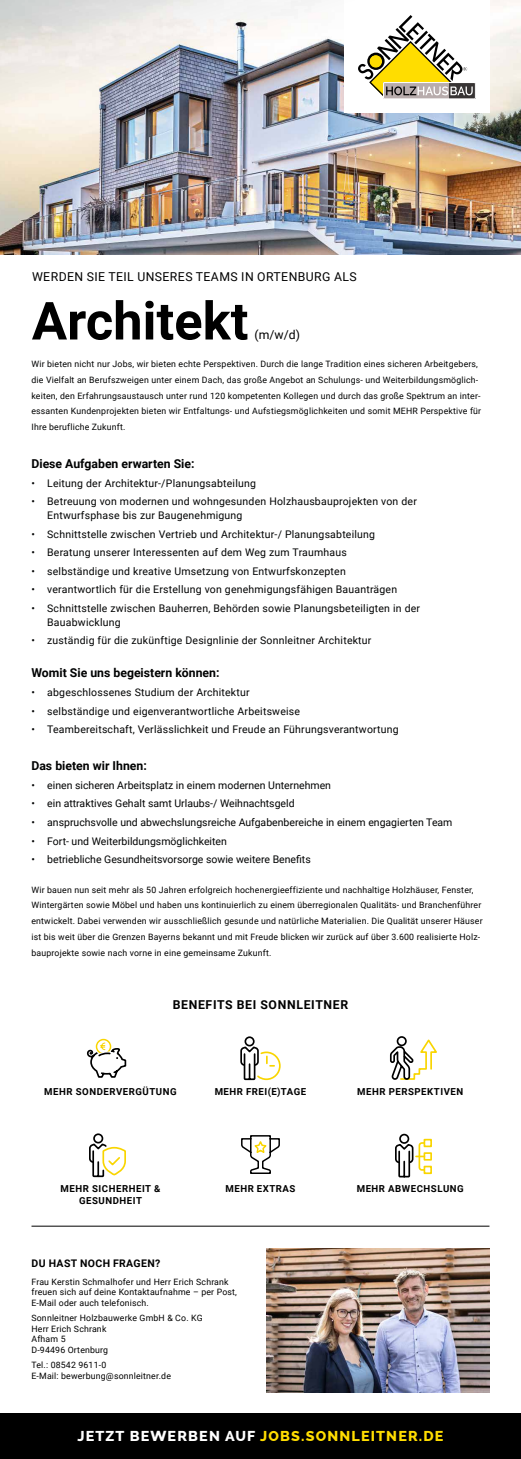
<style>
.page{position:relative;width:521px;height:1459px;background:#fff}
.page>*{position:absolute;margin:0;border:0;box-sizing:border-box;transform-origin:0 0}
.t1{font:700 52.5px "Roboto";color:#000}
.t2{font:800 14.35px "Raleway";letter-spacing:.08em;color:#fd0}
.t3{font:700 12.25px "Roboto";color:#010202}
.t4{font:12.25px "Roboto";letter-spacing:.035em;color:#000}
.t5{font:700 12.25px "Roboto";letter-spacing:.055em;color:#000}
.t6{font:10.5px/13.7px "Roboto";letter-spacing:.02em;color:#010202}
.t7{font:10.5px "Roboto";color:#010202}
.t8{font:700 10.5px "Roboto";letter-spacing:.035em;color:#000}
.t9{font:700 9.62px/11.5px "Roboto";letter-spacing:.055em;color:#000;text-align:center}
.t10{font:8.75px/10.5px "Roboto";letter-spacing:.02em;color:#000}
.t11{font:8.75px/15.8px "Roboto";letter-spacing:.02em;color:#010202}
.s1{color:#fff}
</style>
<div class="page">
<div style="left:0;top:1413px;width:521px;height:45px;background:#000"></div>
<svg style="left:389px;top:1036px;width:48px;height:44px"></svg>
<svg style="left:240px;top:1036px;width:41px;height:45px"></svg>
<div style="left:93px;top:1133px;width:10px;height:10px;border:2px solid #000;border-radius:50%"></div>
<svg style="left:89px;top:1142px;width:37px;height:36px"></svg>
<svg style="left:241px;top:1135px;width:39px;height:39px"></svg>
<svg style="left:395px;top:1133px;width:37px;height:45px"></svg>
<div style="left:95px;top:1037px;width:17px;height:18px;border:4px solid #fff;border-radius:50%"></div>
<div style="left:96px;top:1038px;width:15px;height:16px;border:1px solid #f9d500;border-radius:50%"></div>
<svg style="left:86px;top:1041px;width:41px;height:37px"></svg>
<hr style="left:32px;top:1225px;width:457px;height:1px;background:#000">
<img style="left:0;top:0;width:521px;height:254px">
<img style="left:266px;top:1248px;width:223px;height:144px">
<p class="t4" style="left:32px;top:268px;width:326px">WERDEN SIE TEIL UNSERES TEAMS IN ORTENBURG ALS</p>
<h1 class="t1" style="left:32px;top:284px;width:218px">Architekt</h1>
<p class="t4" style="left:254px;top:326px;width:47px">(m/w/d)</p>
<p class="t11" style="left:31px;top:356px;width:451px">Wir bieten nicht nur Jobs, wir bieten echte Perspektiven. Durch die lange Tradition eines sicheren Arbeitgebers, die Vielfalt an Berufszweigen unter einem Dach, das große Angebot an Schulungs- und Weiterbildungsmöglich&shy;keiten, den Erfahrungsaustausch unter rund 120 kompetenten Kollegen und durch das große Spektrum an inter&shy;essanten Kundenprojekten bieten wir Entfaltungs- und Aufstiegsmöglichkeiten und somit MEHR Perspektive für Ihre berufliche Zukunft.</p>
<p class="t3" style="left:31px;top:455px;width:165px">Diese Aufgaben erwarten Sie:</p>
<p class="t6" style="left:31px;top:476px;width:226px">• Leitung der Architektur-/Planungsabteilung</p>
<p class="t6" style="left:47px;top:494px;width:371px;text-indent:-16px">• Betreuung von modernen und wohngesunden Holzhausbauprojekten von der<br>Entwurfsphase bis zur Baugenehmigung</p>
<p class="t6" style="left:31px;top:526px;width:345px">• Schnittstelle zwischen Vertrieb und Architektur-/ Planungsabteilung</p>
<p class="t6" style="left:31px;top:545px;width:317px">• Beratung unserer Interessenten auf dem Weg zum Traumhaus</p>
<p class="t6" style="left:31px;top:564px;width:316px">• selbständige und kreative Umsetzung von Entwurfskonzepten</p>
<p class="t6" style="left:31px;top:582px;width:367px">• verantwortlich für die Erstellung von genehmigungsfähigen Bauanträgen</p>
<p class="t6" style="left:47px;top:601px;width:374px;text-indent:-16px">• Schnittstelle zwischen Bauherren, Behörden sowie Planungsbeteiligten in der<br>Bauabwicklung</p>
<p class="t6" style="left:31px;top:633px;width:341px">• zuständig für die zukünftige Designlinie der Sonnleitner Architektur</p>
<p class="t3" style="left:31px;top:664px;width:189px">Womit Sie uns begeistern können:</p>
<p class="t6" style="left:31px;top:685px;width:220px">• abgeschlossenes Studium der Architektur</p>
<p class="t6" style="left:31px;top:703px;width:270px">• selbständige und eigenverantwortliche Arbeitsweise</p>
<p class="t6" style="left:31px;top:722px;width:369px">• Teambereitschaft, Verlässlichkeit und Freude an Führungsverantwortung</p>
<p class="t3" style="left:31px;top:757px;width:117px">Das bieten wir Ihnen:</p>
<p class="t7" style="left:31px;top:777px;width:301px">• einen sicheren Arbeitsplatz in einem modernen Unternehmen</p>
<p class="t7" style="left:31px;top:796px;width:265px">• ein attraktives Gehalt samt Urlaubs-/ Weihnachtsgeld</p>
<p class="t7" style="left:31px;top:815px;width:422px">• anspruchsvolle und abwechslungsreiche Aufgabenbereiche in einem engagierten Team</p>
<p class="t7" style="left:31px;top:833px;width:197px">• Fort- und Weiterbildungsmöglichkeiten</p>
<p class="t7" style="left:31px;top:852px;width:281px">• betriebliche Gesundheitsvorsorge sowie weitere Benefits</p>
<p class="t10" style="left:31px;top:881px;width:453px;line-height:15.8px">Wir bauen nun seit mehr als 50 Jahren erfolgreich hochenergieeffiziente und nachhaltige Holzhäuser, Fenster, Wintergärten sowie Möbel und haben uns kontinuierlich zu einem überregionalen Qualitäts- und Branchenführer entwickelt. Dabei verwenden wir ausschließlich gesunde und natürliche Materialien. Die Qualität unserer Häuser ist bis weit über die Grenzen Bayerns bekannt und mit Freude blicken wir zurück auf über 3.600 realisierte Holz&shy;bauprojekte sowie nach vorne in eine gemeinsame Zukunft.</p>
<p class="t5" style="left:173px;top:996px;width:177px">BENEFITS BEI SONNLEITNER</p>
<p class="t9" style="left:44px;top:1085px;width:134px">MEHR SONDERVERGÜTUNG</p>
<p class="t9" style="left:215px;top:1085px;width:93px">MEHR FREI(E)TAGE</p>
<p class="t9" style="left:357px;top:1085px;width:108px">MEHR PERSPEKTIVEN</p>
<p class="t9" style="left:61px;top:1182px;width:101px">MEHR SICHERHEIT &amp;<br>GESUNDHEIT</p>
<p class="t9" style="left:225px;top:1182px;width:72px">MEHR EXTRAS</p>
<p class="t9" style="left:357px;top:1182px;width:109px">MEHR ABWECHSLUNG</p>
<p class="t8" style="left:32px;top:1255px;width:130px">DU HAST NOCH FRAGEN?</p>
<p class="t10" style="left:31px;top:1276px;width:207px">Frau Kerstin Schmalhofer und Herr Erich Schrank freuen sich auf deine Kontaktaufnahme – per Post,<br>E-Mail oder auch telefonisch.</p>
<p class="t10" style="left:31px;top:1312px;width:173px">Sonnleitner Holzbauwerke GmbH &amp; Co. KG<br>Herr Erich Schrank<br>Afham 5<br>D-94496 Ortenburg</p>
<p class="t10" style="left:31px;top:1359px;width:141px">Tel.: 08542 9611-0<br>E-Mail: bewerbung@sonnleitner.de</p>
<h2 class="t2" style="left:77px;top:1427px;width:368px"><span class="s1">JETZT BEWERBEN AUF</span> JOBS.SONNLEITNER.DE</h2>
</div>
